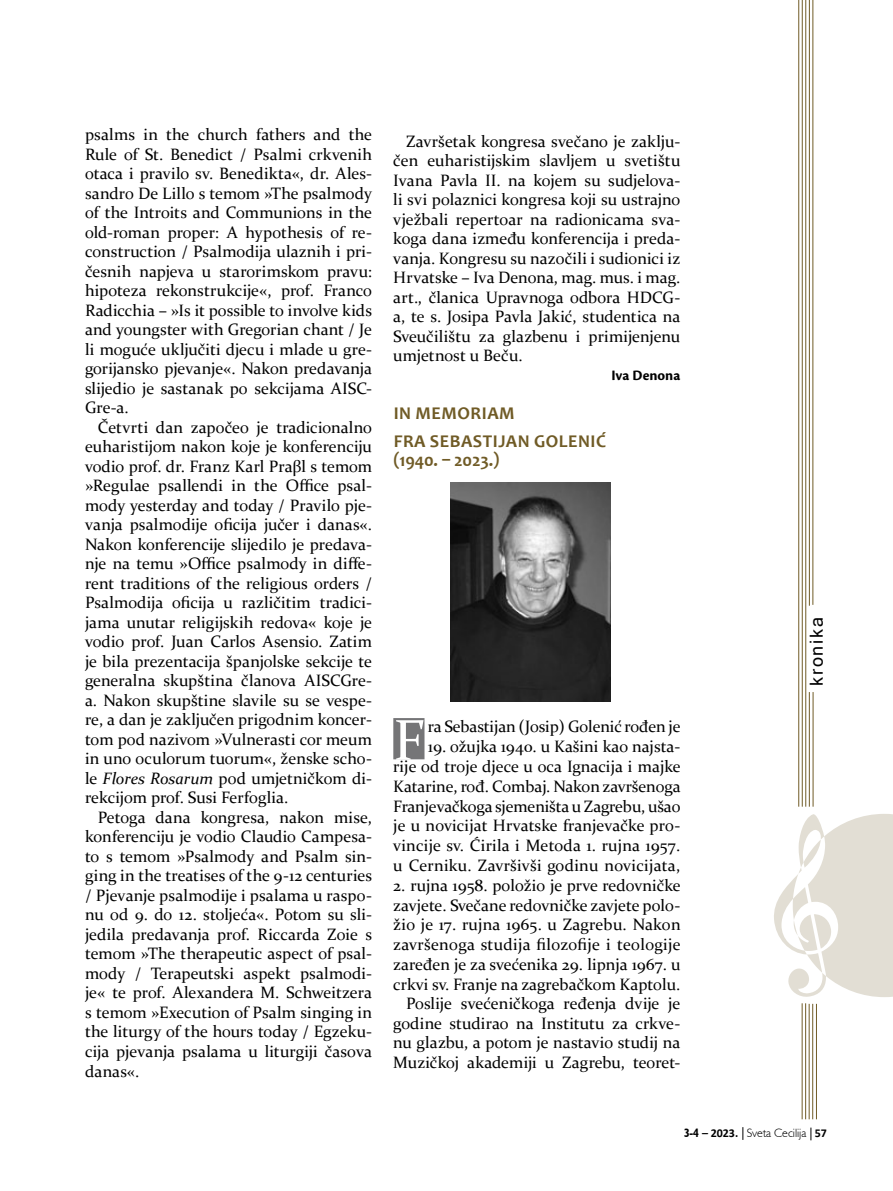
<style>
.page{position:relative;width:893px;height:1191px;background:#fff}
.page>*{position:absolute;margin:0;border:0;box-sizing:border-box;transform-origin:0 0}
.t1{font:57.9px "Constantia";color:#fff}
.t2{font:700 18px/28px "Candara";letter-spacing:.03em;color:#705b26}
.t3{font:700 18px "Candara";letter-spacing:-.01em;color:#705b26}
.t4{font:18px "Microsoft Sans Serif";letter-spacing:.1em;color:#000}
.t5{font:16.5px/19.5px "Constantia";color:#000;text-align:justify}
.t6{font:700 15px "Cronos Pro";letter-spacing:-.005em;color:#000}
.t7{font:300 12px "Humanist 521 BT";color:#000}
.s1{font-style:italic}
.s2{font-weight:700;font-stretch:condensed}
.s3{font-family:"Calibri";font-weight:700}
</style>
<div class="page">
<svg style="left:810px;top:1127px;width:1px;height:13px"></svg>
<svg style="left:742px;top:1127px;width:1px;height:12px"></svg>
<div style="left:393px;top:718px;width:31px;height:41px;background:#757577"></div>
<img style="left:451px;top:483px;width:159px;height:219px">
<hr style="left:802px;top:0;width:1px;height:806px;background:#705b26">
<hr style="left:805px;top:1003px;width:1px;height:116px;background:#705b26">
<hr style="left:813px;top:0;width:1px;height:605px;background:#705b26">
<hr style="left:798px;top:0;width:1px;height:806px;background:#705b26">
<hr style="left:802px;top:1003px;width:1px;height:116px;background:#705b26">
<hr style="left:809px;top:0;width:1px;height:605px;background:#705b26">
<hr style="left:805px;top:0;width:1px;height:806px;background:#705b26">
<hr style="left:809px;top:1003px;width:1px;height:116px;background:#705b26">
<hr style="left:809px;top:692px;width:1px;height:114px;background:#705b26">
<hr style="left:812px;top:1003px;width:1px;height:116px;background:#705b26">
<hr style="left:813px;top:692px;width:1px;height:114px;background:#705b26">
<hr style="left:816px;top:1003px;width:1px;height:116px;background:#705b26">
<svg style="left:774px;top:814px;width:119px;height:183px"></svg>
<p class="t5" style="left:85px;top:124px;width:289px">psalms in the church fathers and the Rule of St. Benedict / Psalmi crkvenih otaca i pravilo sv. Benedikta«, dr. Ales&shy;sandro De Lillo s temom »The psalmody of the Introits and Communions in the old-roman proper: A hypothesis of re&shy;construction / Psalmodija ulaznih i pri&shy;česnih napjeva u starorimskom pravu: hipoteza rekonstrukcije«, prof. Franco Radicchia – »Is it possible to involve kids and youngster with Gregorian chant / Je li moguće uključiti djecu i mlade u gre&shy;gorijansko pjevanje«. Nakon predavanja slijedio je sastanak po sekcijama AISC-Gre-a.</p>
<p class="t5" style="left:85px;top:416px;width:289px;text-indent:13px">Četvrti dan započeo je tradicionalno euharistijom nakon koje je konferenciju vodio prof. dr. Franz Karl Praβl s temom »Regulae psallendi in the Office psal&shy;mody yesterday and today / Pravilo pje&shy;vanja psalmodije oficija jučer i danas«.<br>Nakon konferencije slijedilo je predava&shy;nje na temu »Office psalmody in diffe&shy;rent traditions of the religious orders / Psalmodija oficija u različitim tradici&shy;jama unutar religijskih redova« koje je vodio prof. Juan Carlos Asensio. Zatim je bila prezentacija španjolske sekcije te generalna skupština članova AISCGre&shy;a. Nakon skupštine slavile su se vespe&shy;re, a dan je zaključen prigodnim koncer&shy;tom pod nazivom »Vulnerasti cor meum in uno oculorum tuorum«, ženske scho&shy;le <span class="s1">Flores Rosarum</span> pod umjetničkom di&shy;rekcijom prof. Susi Ferfoglia.</p>
<p class="t5" style="left:85px;top:806px;width:289px;text-indent:13px">Petoga dana kongresa, nakon mise, konferenciju je vodio Claudio Campesa&shy;to s temom »Psalmody and Psalm sin&shy;ging in the treatises of the 9-12 centuries / Pjevanje psalmodije i psalama u raspo&shy;nu od 9. do 12. stoljeća«. Potom su sli&shy;jedila predavanja prof. Riccarda Zoie s temom »The therapeutic aspect of psal&shy;mody / Terapeutski aspekt psalmodi&shy;je« te prof. Alexandera M. Schweitzera s temom »Execution of Psalm singing in the liturgy of the hours today / Egzeku&shy;cija pjevanja psalama u liturgiji časova danas«.</p>
<p class="t5" style="left:393px;top:130px;width:289px;text-indent:13px">Završetak kongresa svečano je zaklju&shy;čen euharistijskim slavljem u svetištu Ivana Pavla II. na kojem su sudjelova&shy;li svi polaznici kongresa koji su ustrajno vježbali repertoar na radionicama sva&shy;koga dana između konferencija i preda&shy;vanja. Kongresu su nazočili i sudionici iz Hrvatske – Iva Denona, mag. mus. i mag. art., članica Upravnoga odbora HDCG&shy;a, te s. Josipa Pavla Jakić, studentica na Sveučilištu za glazbenu i primijenjenu umjetnost u Beču.</p>
<p class="t6" style="left:611px;top:366px;width:70px">Iva Denona</p>
<p class="t2" style="left:394px;top:399px;width:214px">IN MEMORIAM<br>FRA SEBASTIJAN GOLENIĆ</p>
<p class="t3" style="left:393px;top:449px;width:108px">(1940. – 2023.)</p>
<h1 class="t1" style="left:393px;top:700px;width:33px">F</h1>
<p class="t5" style="left:428px;top:716px;width:254px">ra Sebastijan (Josip) Golenić rođen je</p>
<p class="t5" style="left:393px;top:736px;width:289px;text-indent:35px">19. ožujka 1940. u Kašini kao najsta&shy;rije od troje djece u oca Ignacija i majke Katarine, rođ. Combaj. Nakon završenoga Franjevačkoga sjemeništa u Zagrebu, ušao je u novicijat Hrvatske franjevačke pro&shy;vincije sv. Ćirila i Metoda 1. rujna 1957. u Cerniku. Završivši godinu novicijata,</p>
<p class="t5" style="left:393px;top:874px;width:289px;text-align:right">2. rujna 1958. položio je prve redovničke zavjete. Svečane redovničke zavjete polo&shy;žio je 17. rujna 1965. u Zagrebu. Nakon završenoga studija filozofije i teologije zaređen je za svećenika 29. lipnja 1967. u crkvi sv. Franje na zagrebačkom Kaptolu.<br>Poslije svećeničkoga ređenja dvije je godine studirao na Institutu za crkve&shy;nu glazbu, a potom je nastavio studij na Muzičkoj akademiji u Zagrebu, teoret-</p>
<p class="t4" style="left:805px;top:686px;width:70px;rotate:-90deg">kronika</p>
<p class="t7" style="left:685px;top:1125px;width:143px"><span class="s2">3-4</span> <span class="s3">– 2023.</span> Sveta Cecilija <span class="s3">57</span></p>
</div>
